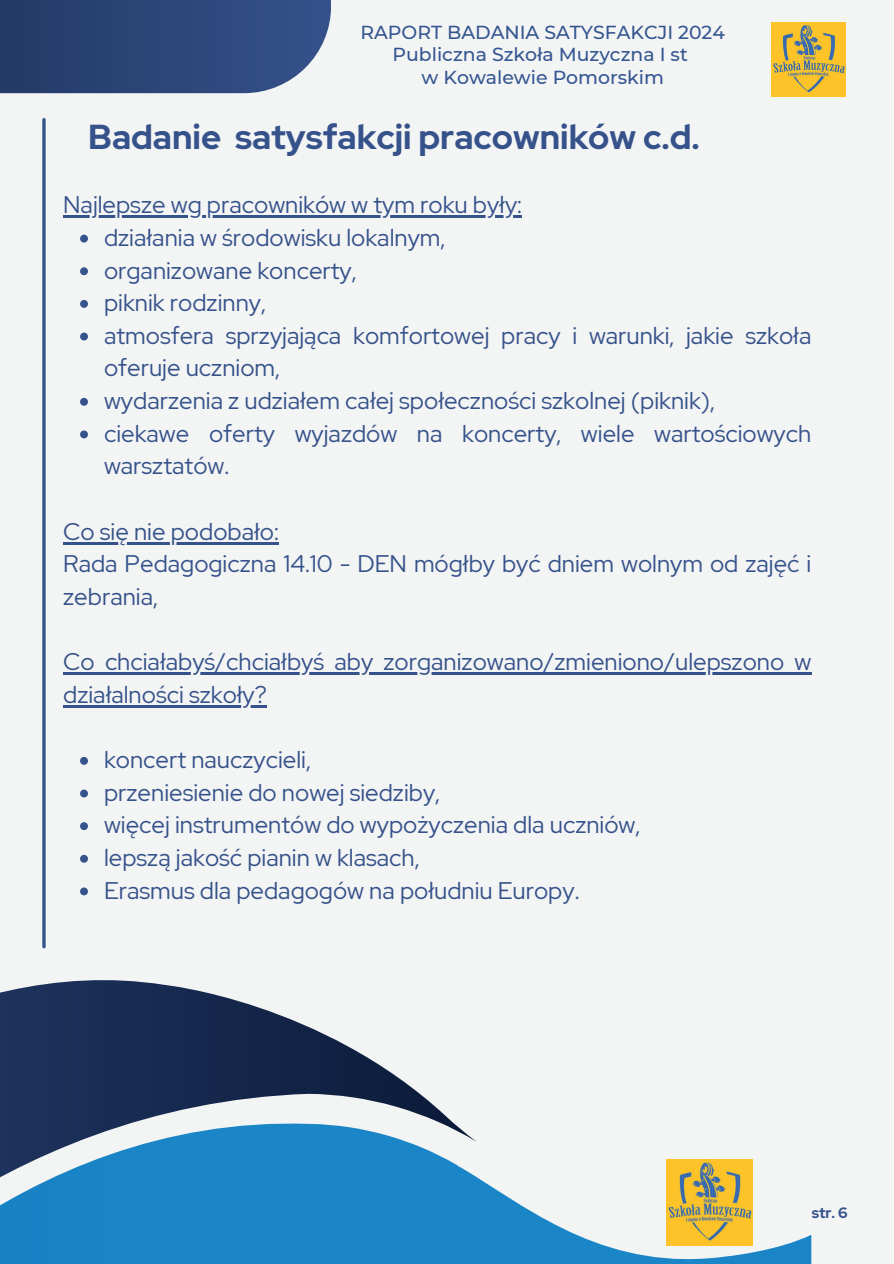
<style>
.page{position:relative;width:894px;height:1264px;background:#fff}
.page>*{position:absolute;margin:0;border:0;box-sizing:border-box;transform-origin:0 0}
.t1{font:700 34.5px "Red Hat Display";color:#36528b}
.t2{font:24px/32.7px "Red Hat Display";color:#36528b}
.t3{font:500 18.75px/22.5px "Montserrat";color:#355691;text-align:center}
.t4{font:700 15px "Red Hat Display";color:#36528b}
</style>
<div class="page">
<div style="left:0;top:0;width:893px;height:1263px;background:#f3f4f4"></div>
<svg style="left:476px;top:1141px;width:335px;height:122px"></svg>
<svg style="left:0;top:980px;width:476px;height:283px"></svg>
<svg style="left:0;top:0;width:330px;height:93px;background:#354d7e"></svg>
<svg style="left:42px;top:120px;width:4px;height:826px;background:#536b9b"></svg>
<img style="left:771px;top:22px;width:74px;height:74px">
<img style="left:666px;top:1159px;width:86px;height:86px">
<hr style="left:63px;top:215px;width:459px;height:3px;background:#36528b">
<svg style="left:80px;top:235px;width:8px;height:7px"></svg>
<svg style="left:80px;top:267px;width:8px;height:8px"></svg>
<svg style="left:80px;top:300px;width:8px;height:8px"></svg>
<svg style="left:80px;top:332px;width:8px;height:8px"></svg>
<svg style="left:80px;top:398px;width:8px;height:8px"></svg>
<svg style="left:80px;top:430px;width:8px;height:8px"></svg>
<hr style="left:63px;top:542px;width:216px;height:2px;background:#36528b">
<hr style="left:63px;top:672px;width:748px;height:2px;background:#36528b">
<hr style="left:63px;top:705px;width:204px;height:2px;background:#36528b">
<svg style="left:80px;top:757px;width:8px;height:7px"></svg>
<svg style="left:80px;top:789px;width:8px;height:8px"></svg>
<svg style="left:80px;top:822px;width:8px;height:8px"></svg>
<svg style="left:80px;top:854px;width:8px;height:8px"></svg>
<svg style="left:80px;top:887px;width:8px;height:8px"></svg>
<h1 class="t3" style="left:360px;top:21px;width:366px">RAPORT BADANIA SATYSFAKCJI 2024<br>Publiczna Szkoła Muzyczna I st<br>w Kowalewie Pomorskim</h1>
<h2 class="t1" style="left:88px;top:114px;width:613px">Badanie satysfakcji pracowników c.d.</h2>
<p class="t2" style="left:63px;top:188px;width:460px">Najlepsze wg pracowników w tym roku były:</p>
<p class="t2" style="left:104px;top:221px;width:342px">działania w środowisku lokalnym,</p>
<p class="t2" style="left:104px;top:254px;width:254px">organizowane koncerty,</p>
<p class="t2" style="left:104px;top:286px;width:163px">piknik rodzinny,</p>
<p class="t2" style="left:104px;top:319px;width:708px">atmosfera sprzyjająca komfortowej pracy i warunki, jakie szkoła oferuje uczniom,</p>
<h2 class="t2" style="left:104px;top:384px;width:612px">wydarzenia z udziałem całej społeczności szkolnej (piknik),</h2>
<h2 class="t2" style="left:104px;top:417px;width:708px">ciekawe oferty wyjazdów na koncerty, wiele wartościowych warsztatów.</h2>
<p class="t2" style="left:63px;top:515px;width:749px">Co się nie podobało:<br>Rada Pedagogiczna 14.10 - DEN mógłby być dniem wolnym od zajęć i zebrania,</p>
<p class="t2" style="left:63px;top:645px;width:749px">Co chciałabyś/chciałbyś aby zorganizowano/zmieniono/ulepszono w</p>
<p class="t2" style="left:63px;top:678px;width:205px">działalności szkoły?</p>
<p class="t2" style="left:104px;top:743px;width:208px">koncert nauczycieli,</p>
<p class="t2" style="left:104px;top:776px;width:337px">przeniesienie do nowej siedziby,</p>
<p class="t2" style="left:104px;top:808px;width:537px">więcej instrumentów do wypożyczenia dla uczniów,</p>
<p class="t2" style="left:104px;top:841px;width:317px">lepszą jakość pianin w klasach,</p>
<p class="t2" style="left:104px;top:873px;width:477px">Erasmus dla pedagogów na południu Europy.</p>
<p class="t4" style="left:811px;top:1202px;width:37px">str. 6</p>
</div>
